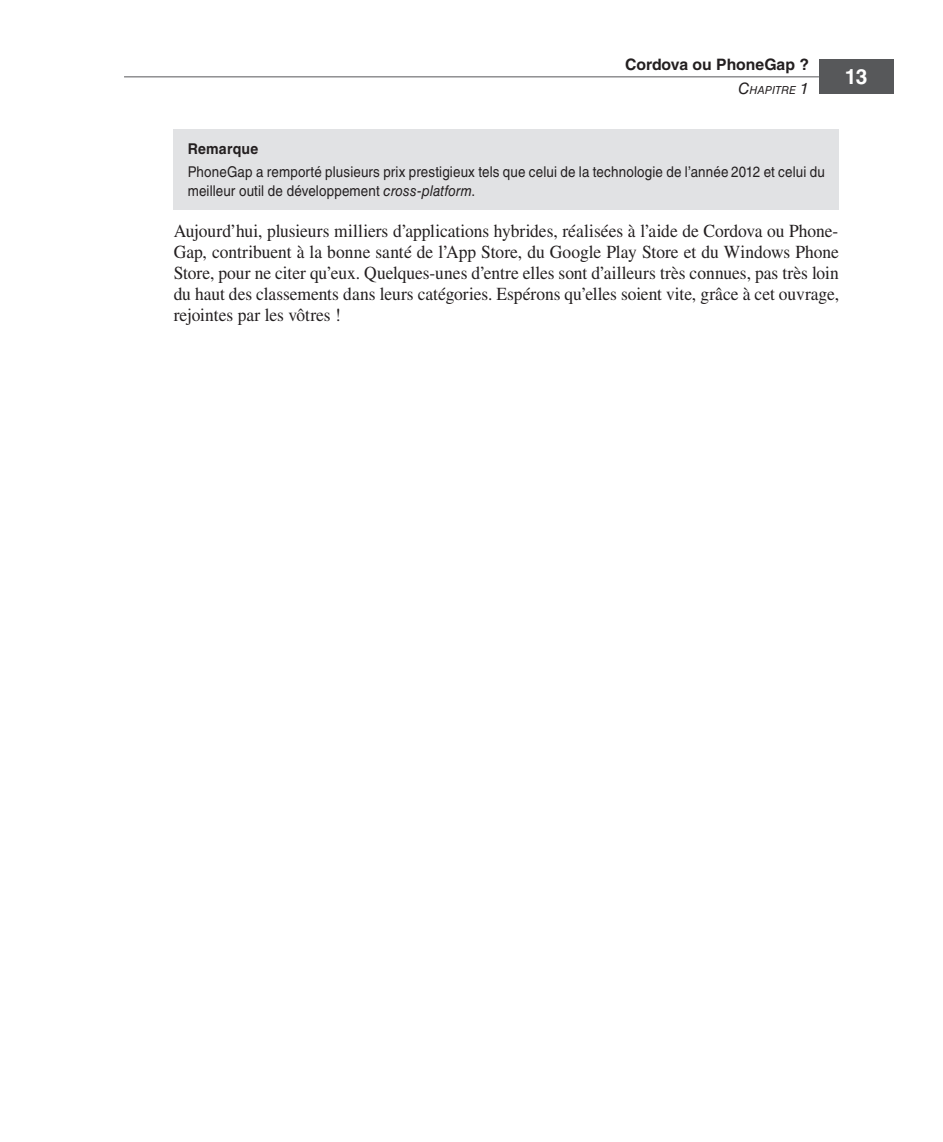
<style>
.page{position:relative;width:943px;height:1142px;background:#fff}
.page>*{position:absolute;margin:0;border:0;box-sizing:border-box;transform-origin:0 0}
.t1{font:700 21px "Helvetica LT Std";color:#fff}
.t2{font:18.38px/21px "Times LT Std";color:#231f20;text-align:justify;scale:.95 1}
.t3{font:700 15.75px "Helvetica LT Std";color:#231f20}
.t4{font:14.88px/18.4px "Helvetica LT Std";letter-spacing:.01em;color:#231f20;scale:.9 1}
.t5{font:700 14.88px "Helvetica LT Std";letter-spacing:.015em;color:#231f20;scale:.95 1}
.t6{font:italic 11.03px "Helvetica LT Std";color:#231f20}
.s1{font-size:15.75px}
.s2{font-style:italic}
</style>
<div class="page">
<div style="left:818px;top:60px;width:75px;height:34px;background:#57585a"></div>
<hr style="left:124px;top:77px;width:694px;height:1px;background:#57585a">
<div style="left:174px;top:129px;width:664px;height:81px;background:#e1e2e4"></div>
<p class="t3" style="left:625px;top:55px;width:185px">Cordova ou PhoneGap ?</p>
<p class="t6" style="left:738px;top:84px;width:72px"><span class="s1">C</span>HAPITRE <span class="s1">1</span></p>
<p class="t1" style="left:844px;top:64px;width:24px">13</p>
<p class="t5" style="left:188px;top:139px;width:76px">Remarque</p>
<p class="t4" style="left:188px;top:163px;width:709px">PhoneGap a remporté plusieurs prix prestigieux tels que celui de la technologie de l’année 2012 et celui du meilleur outil de développement <span class="s2">cross-platform</span>.</p>
<p class="t2" style="left:174px;top:220px;width:702px">Aujourd’hui, plusieurs milliers d’applications hybrides, réalisées à l’aide de Cordova ou Phone-Gap, contribuent à la bonne santé de l’App Store, du Google Play Store et du Windows Phone Store, pour ne citer qu’eux. Quelques-unes d’entre elles sont d’ailleurs très connues, pas très loin du haut des classements dans leurs catégories. Espérons qu’elles soient vite, grâce à cet ouvrage, rejointes par les vôtres !</p>
</div>
